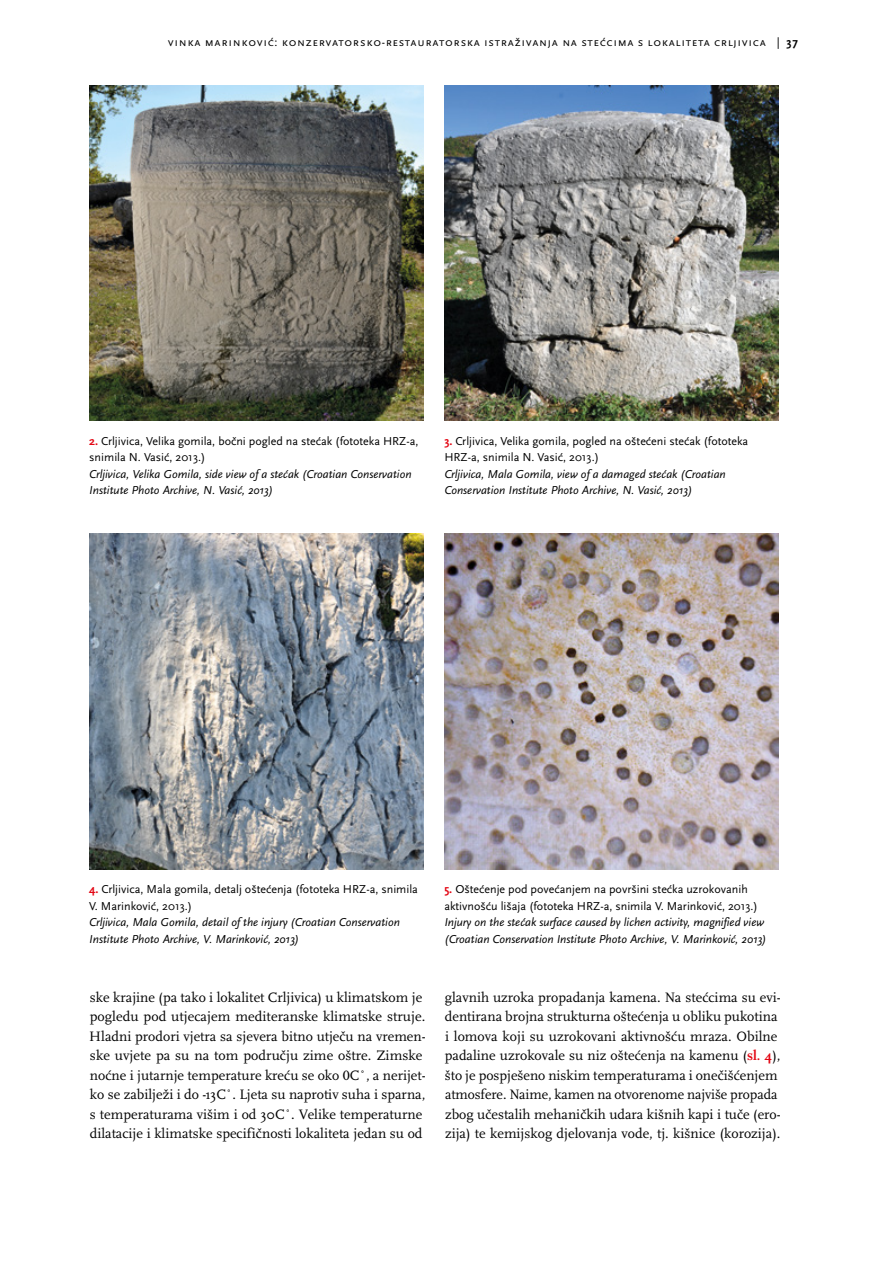
<style>
.page{position:relative;width:893px;height:1263px;background:#fff}
.page>*{position:absolute;margin:0;border:0;box-sizing:border-box;transform-origin:0 0}
.t1{font:14.25px/19.5px "Scala Pro";color:#000}
.t2{font:italic 12px/16.5px "Scala Sans Pro";color:#000}
.t3{font:12px/16.5px "Scala Sans Pro";color:#000}
.t4{font:12px "Scala Sans Pro";letter-spacing:.05em;color:#000}
.s1{font-weight:700}
.s2{font-weight:700;color:#e30613}
</style>
<div class="page">
<img style="left:89px;top:86px;width:334px;height:335px">
<img style="left:444px;top:85px;width:334px;height:336px">
<img style="left:89px;top:534px;width:334px;height:336px">
<img style="left:444px;top:534px;width:334px;height:336px">
<p class="t4" style="left:168px;top:35px;width:632px">Vinka Marinković: Konzervatorsko-restauratorska istraživanja na stećcima s lokaliteta Crljivica | <span class="s1">37</span></p>
<p class="t3" style="left:89px;top:433px;width:331px"><span class="s2">2.</span> Crljivica, Velika gomila, bočni pogled na stećak (fototeka HRZ-a, snimila N. Vasić, 2013.)</p>
<p class="t2" style="left:89px;top:466px;width:324px">Crljivica, Velika Gomila, side view of a stećak (Croatian Conservation<br>Institute Photo Archive, N. Vasić, 2013)</p>
<p class="t3" style="left:444px;top:433px;width:305px"><span class="s2">3.</span> Crljivica, Velika gomila, pogled na oštećeni stećak (fototeka<br>HRZ-a, snimila N. Vasić, 2013.)</p>
<p class="t2" style="left:444px;top:466px;width:283px">Crljivica, Mala Gomila, view of a damaged stećak (Croatian<br>Conservation Institute Photo Archive, N. Vasić, 2013)</p>
<p class="t3" style="left:89px;top:881px;width:330px"><span class="s2">4.</span> Crljivica, Mala gomila, detalj oštećenja (fototeka HRZ-a, snimila<br>V. Marinković, 2013.)</p>
<p class="t2" style="left:89px;top:914px;width:312px">Crljivica, Mala Gomila, detail of the injury (Croatian Conservation<br>Institute Photo Archive, V. Marinković, 2013)</p>
<p class="t3" style="left:444px;top:881px;width:315px"><span class="s2">5.</span> Oštećenje pod povećanjem na površini stećka uzrokovanih aktivnošću lišaja (fototeka HRZ-a, snimila V. Marinković, 2013.)</p>
<p class="t2" style="left:444px;top:914px;width:324px">Injury on the stećak surface caused by lichen activity, magnified view (Croatian Conservation Institute Photo Archive, V. Marinković, 2013)</p>
<p class="t1" style="left:89px;top:987px;width:338px">ske krajine (pa tako i lokalitet Crljivica) u klimatskom je pogledu pod utjecajem mediteranske klimatske struje.<br>Hladni prodori vjetra sa sjevera bitno utječu na vremen&shy;ske uvjete pa su na tom području zime oštre. Zimske noćne i jutarnje temperature kreću se oko 0C˚, a nerijet&shy;ko se zabilježi i do -13C˚. Ljeta su naprotiv suha i sparna, s temperaturama višim i od 30C˚. Velike temperaturne dilatacije i klimatske specifičnosti lokaliteta jedan su od</p>
<p class="t1" style="left:445px;top:987px;width:337px">glavnih uzroka propadanja kamena. Na stećcima su evi&shy;dentirana brojna strukturna oštećenja u obliku pukotina i lomova koji su uzrokovani aktivnošću mraza. Obilne padaline uzrokovale su niz oštećenja na kamenu (<span class="s2">sl. 4</span>), što je pospješeno niskim temperaturama i onečišćenjem atmosfere. Naime, kamen na otvorenome najviše propada zbog učestalih mehaničkih udara kišnih kapi i tuče (ero&shy;zija) te kemijskog djelovanja vode, tj. kišnice (korozija).</p>
</div>
